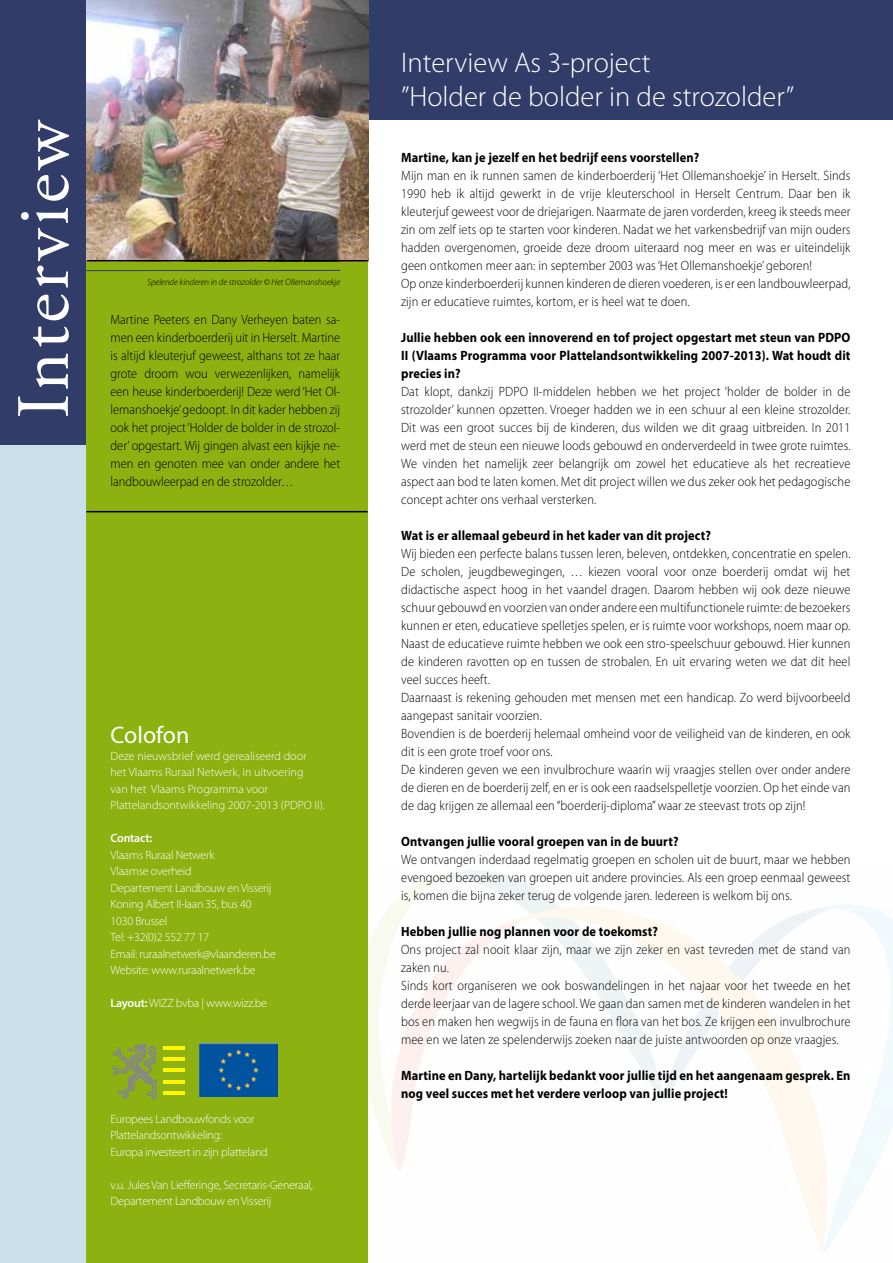
<style>
.page{position:relative;width:893px;height:1263px;background:#fff}
.page>*{position:absolute;margin:0;border:0;box-sizing:border-box;transform-origin:0 0}
.t1{font:75px "Adobe Garamond Pro";letter-spacing:.04em;color:#fff}
.t2{font:300 28.5px/34.2px "Myriad Pro";color:#fff}
.t3{font:24px "Myriad Pro";color:#fff}
.t4{font:300 13.5px/18px "Myriad Pro";letter-spacing:.01em;color:#000;scale:.92 1}
.t5{font:700 13.5px/18px "Myriad Pro";letter-spacing:.01em;color:#000;text-align:justify;scale:.92 1}
.t6{font:300 12px/16.5px "Myriad Pro";letter-spacing:-.02em;color:#fff}
.t7{font:300 12px/16.5px "Myriad Pro";color:#fff}
.t8{font:600 12px "Myriad Pro";letter-spacing:-.02em;color:#fff}
.t9{font:italic 300 9px "Myriad Pro";color:#000}
.s1{font-weight:600}
</style>
<div class="page">
<hr style="left:892px;top:439px;width:1px;height:824px;background:#c9e0eb">
<div style="left:359px;top:0;width:534px;height:119px;background:#313c69"></div>
<div style="left:0;top:439px;width:87px;height:824px;background:#c9e0eb"></div>
<div style="left:0;top:0;width:87px;height:444px;background:#313c69"></div>
<div style="left:86px;top:187px;width:282px;height:1076px;background:#8cb110"></div>
<img style="left:87px;top:0;width:282px;height:261px">
<hr style="left:87px;top:260px;width:281px;height:1px;background:#000">
<img style="left:199px;top:1044px;width:78px;height:52px">
<svg style="left:112px;top:1044px;width:46px;height:56px"></svg>
<hr style="left:163px;top:1046px;width:21px;height:3px;background:#fff500">
<hr style="left:163px;top:1057px;width:21px;height:3px;background:#fff500">
<hr style="left:163px;top:1069px;width:21px;height:3px;background:#fff500">
<hr style="left:163px;top:1080px;width:21px;height:4px;background:#fff500">
<hr style="left:163px;top:1092px;width:21px;height:3px;background:#fff500">
<hr style="left:86px;top:511px;width:282px;height:1px;background:#000">
<hr style="left:86px;top:270px;width:254px;height:1px;background:#313c69">
<h1 class="t1" style="left:-1px;top:419px;width:301px;rotate:-90deg">Interview</h1>
<p class="t9" style="left:147px;top:277px;width:195px">Spelende kinderen in de strozolder © Het Ollemanshoekje</p>
<p class="t4" style="left:111px;top:311px;width:251px;text-align:justify">Martine Peeters en Dany Verheyen baten sa&shy;men een kinderboerderij uit in Herselt. Martine is altijd kleuterjuf geweest, althans tot ze haar grote droom wou verwezenlijken, namelijk een heuse kinderboerderij! Deze werd ‘Het Ol&shy;lemanshoekje’ gedoopt. In dit kader hebben zij ook het project ‘Holder de bolder in de strozol&shy;der’ opgestart. Wij gingen alvast een kijkje ne&shy;men en genoten mee van onder andere het landbouwleerpad en de strozolder…</p>
<h3 class="t3" style="left:111px;top:720px;width:80px">Colofon</h3>
<p class="t7" style="left:111px;top:748px;width:216px">Deze nieuwsbrief werd gerealiseerd door het Vlaams Ruraal Netwerk, in uitvoering<br>van het Vlaams Programma voor Plattelandsontwikkeling 2007-2013 (PDPO II).</p>
<p class="t8" style="left:111px;top:831px;width:43px">Contact:</p>
<p class="t6" style="left:111px;top:847px;width:167px">Vlaams Ruraal Netwerk<br>Vlaamse overheid<br>Departement Landbouw en Visserij<br>Koning Albert II-laan 35, bus 40<br>1030 Brussel<br>Tel: +32(0)2 552 77 17<br>Email: ruraalnetwerk@vlaanderen.be<br>Website: www.ruraalnetwerk.be</p>
<p class="t6" style="left:111px;top:995px;width:158px"><span class="s1">Layout:</span> WIZZ bvba | www.wizz.be</p>
<p class="t6" style="left:111px;top:1111px;width:159px">Europees Landbouwfonds voor<br>Plattelandsontwikkeling:<br>Europa investeert in zijn platteland</p>
<p class="t6" style="left:111px;top:1177px;width:204px">v.u. Jules Van Liefferinge, Secretaris-Generaal,<br>Departement Landbouw en Visserij</p>
<h2 class="t2" style="left:401px;top:46px;width:395px">Interview As 3-project<br>”Holder de bolder in de strozolder”</h2>
<p class="t5" style="left:401px;top:148px;width:326px">Martine, kan je jezelf en het bedrijf eens voorstellen?</p>
<p class="t4" style="left:401px;top:167px;width:490px">Mijn man en ik runnen samen de kinderboerderij ‘Het Ollemanshoekje’ in Herselt. Sinds 1990 heb ik altijd gewerkt in de vrije kleuterschool in Herselt Centrum. Daar ben ik kleuterjuf geweest voor de driejarigen. Naarmate de jaren vorderden, kreeg ik steeds meer zin om zelf iets op te starten voor kinderen. Nadat we het varkensbedrijf van mijn ouders hadden overgenomen, groeide deze droom uiteraard nog meer en was er uiteindelijk geen ontkomen meer aan: in september 2003 was ‘Het Ollemanshoekje’ geboren!<br>Op onze kinderboerderij kunnen kinderen de dieren voederen, is er een landbouwleerpad, zijn er educatieve ruimtes, kortom, er is heel wat te doen.</p>
<p class="t5" style="left:401px;top:328px;width:490px">Jullie hebben ook een innoverend en tof project opgestart met steun van PDPO II (Vlaams Programma voor Plattelandsontwikkeling 2007-2013). Wat houdt dit precies in?</p>
<p class="t4" style="left:401px;top:383px;width:490px;text-align:justify">Dat klopt, dankzij PDPO II-middelen hebben we het project ‘holder de bolder in de strozolder’ kunnen opzetten. Vroeger hadden we in een schuur al een kleine strozolder.<br>Dit was een groot succes bij de kinderen, dus wilden we dit graag uitbreiden. In 2011 werd met de steun een nieuwe loods gebouwd en onderverdeeld in twee grote ruimtes.<br>We vinden het namelijk zeer belangrijk om zowel het educatieve als het recreatieve aspect aan bod te laten komen. Met dit project willen we dus zeker ook het pedagogische concept achter ons verhaal versterken.</p>
<p class="t5" style="left:401px;top:526px;width:338px">Wat is er allemaal gebeurd in het kader van dit project?</p>
<p class="t4" style="left:401px;top:545px;width:490px">Wij bieden een perfecte balans tussen leren, beleven, ontdekken, concentratie en spelen.<br>De scholen, jeugdbewegingen, … kiezen vooral voor onze boerderij omdat wij het didactische aspect hoog in het vaandel dragen. Daarom hebben wij ook deze nieuwe schuur gebouwd en voorzien van onder andere een multifunctionele ruimte: de bezoekers kunnen er eten, educatieve spelletjes spelen, er is ruimte voor workshops, noem maar op.<br>Naast de educatieve ruimte hebben we ook een stro-speelschuur gebouwd. Hier kunnen de kinderen ravotten op en tussen de strobalen. En uit ervaring weten we dat dit heel veel succes heeft.<br>Daarnaast is rekening gehouden met mensen met een handicap. Zo werd bijvoorbeeld aangepast sanitair voorzien.<br>Bovendien is de boerderij helemaal omheind voor de veiligheid van de kinderen, en ook dit is een grote troef voor ons.<br>De kinderen geven we een invulbrochure waarin wij vraagjes stellen over onder andere de dieren en de boerderij zelf, en er is ook een raadselspelletje voorzien. Op het einde van de dag krijgen ze allemaal een “boerderij-diploma” waar ze steevast trots op zijn!</p>
<p class="t5" style="left:401px;top:832px;width:303px">Ontvangen jullie vooral groepen van in de buurt?</p>
<p class="t4" style="left:401px;top:851px;width:490px;text-align:justify">We ontvangen inderdaad regelmatig groepen en scholen uit de buurt, maar we hebben evengoed bezoeken van groepen uit andere provincies. Als een groep eenmaal geweest is, komen die bijna zeker terug de volgende jaren. Iedereen is welkom bij ons.</p>
<p class="t5" style="left:401px;top:922px;width:281px">Hebben jullie nog plannen voor de toekomst?</p>
<p class="t4" style="left:401px;top:941px;width:490px">Ons project zal nooit klaar zijn, maar we zijn zeker en vast tevreden met de stand van zaken nu.<br>Sinds kort organiseren we ook boswandelingen in het najaar voor het tweede en het derde leerjaar van de lagere school. We gaan dan samen met de kinderen wandelen in het bos en maken hen wegwijs in de fauna en flora van het bos. Ze krijgen een invulbrochure mee en we laten ze spelenderwijs zoeken naar de juiste antwoorden op onze vraagjes.</p>
<p class="t5" style="left:401px;top:1066px;width:490px">Martine en Dany, hartelijk bedankt voor jullie tijd en het aangenaam gesprek. En nog veel succes met het verdere verloop van jullie project!</p>
</div>
